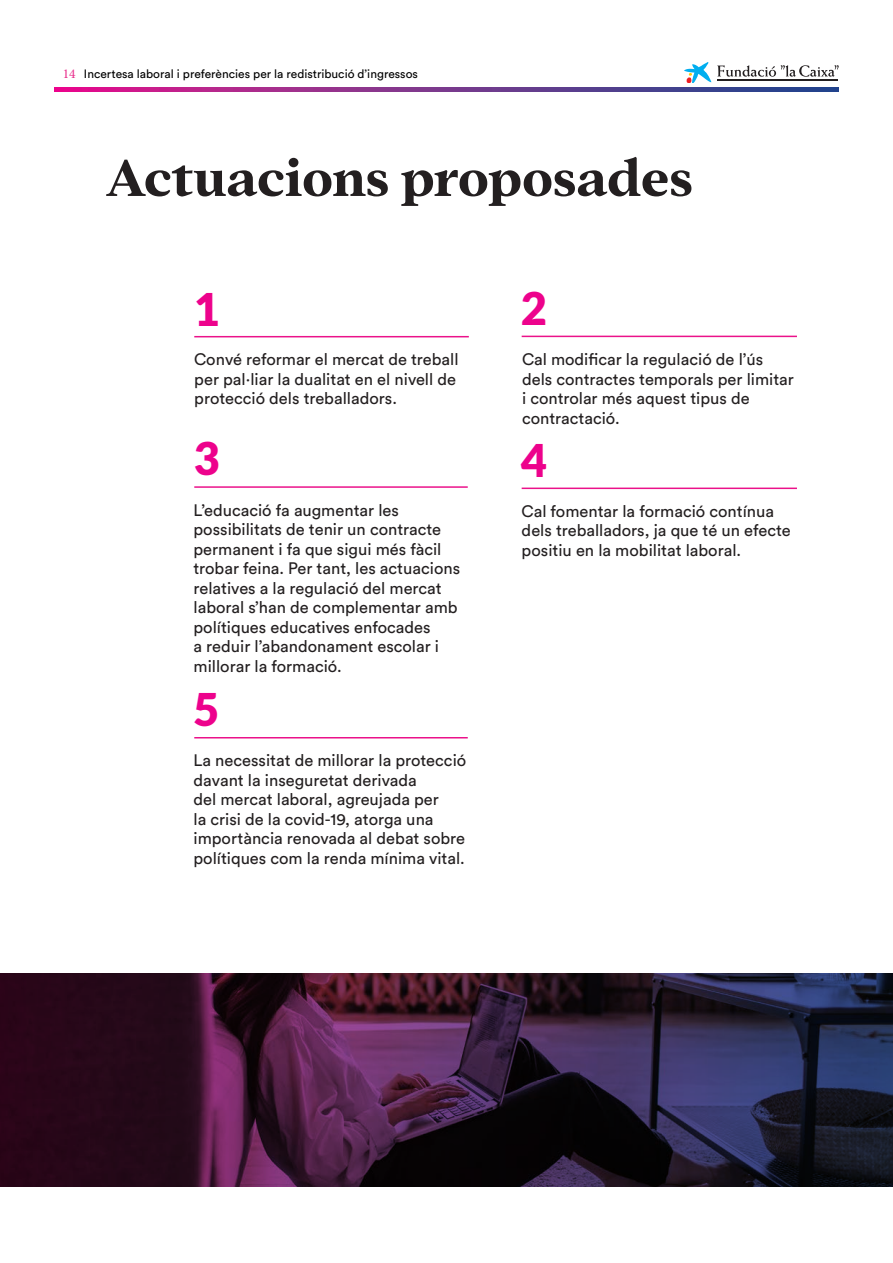
<style>
.page{position:relative;width:893px;height:1263px;background:#fff}
.page>*{position:absolute;margin:0;border:0;box-sizing:border-box;transform-origin:0 0}
.t1{font:700 57px "Addington CF";letter-spacing:-.01em;color:#231f20}
.Blue_text{font:900 45px "Lato";color:#ed028c}
.t2{font:16.5px/19.5px "Circular Std";color:#231f20}
.t3{font:12px "Circular Std";color:#000001}
.s1{font-family:"Minion Pro";font-size:13.5px;color:#e82a89}
</style>
<div class="page">
<svg style="left:684px;top:62px;width:27px;height:21px"></svg>
<hr style="left:718px;top:80px;width:120px;height:1px;background:#231f20">
<svg style="left:717px;top:65px;width:122px;height:12px"></svg>
<svg style="left:54px;top:87px;width:785px;height:5px;background:#7c338c"></svg>
<hr style="left:194px;top:336px;width:275px;height:1px;background:#eb128a">
<hr style="left:522px;top:336px;width:275px;height:1px;background:#eb128a">
<hr style="left:194px;top:486px;width:274px;height:2px;background:#eb128a">
<hr style="left:522px;top:488px;width:275px;height:1px;background:#eb128a">
<hr style="left:194px;top:737px;width:274px;height:1px;background:#eb128a">
<svg style="left:0;top:974px;width:893px;height:212px;background:#2f1932"></svg>
<p class="t3" style="left:63px;top:66px;width:357px"><span class="s1">14</span> Incertesa laboral i preferències per la redistribució d’ingressos</p>
<p class="t1" style="left:106px;top:144px;width:588px">Actuacions proposades</p>
<p class="Blue_text" style="left:194px;top:283px;width:28px">1</p>
<p class="t2" style="left:194px;top:349px;width:266px">Convé reformar el mercat de treball per pal·liar la dualitat en el nivell de protecció dels treballadors.</p>
<p class="Blue_text" style="left:194px;top:432px;width:28px">3</p>
<p class="t2" style="left:194px;top:500px;width:268px">L’educació fa augmentar les possibilitats de tenir un contracte permanent i fa que sigui més fàcil trobar feina. Per tant, les actuacions relatives a la regulació del mercat laboral s’han de complementar amb polítiques educatives enfocades<br>a reduir l’abandonament escolar i millorar la formació.</p>
<p class="Blue_text" style="left:194px;top:683px;width:28px">5</p>
<p class="t2" style="left:194px;top:751px;width:274px">La necessitat de millorar la protecció davant la inseguretat derivada<br>del mercat laboral, agreujada per<br>la crisi de la covid-19, atorga una importància renovada al debat sobre polítiques com la renda mínima vital.</p>
<p class="Blue_text" style="left:521px;top:283px;width:28px">2</p>
<p class="t2" style="left:522px;top:349px;width:273px">Cal modificar la regulació de l’ús dels contractes temporals per limitar i controlar més aquest tipus de contractació.</p>
<p class="Blue_text" style="left:521px;top:435px;width:28px">4</p>
<p class="t2" style="left:522px;top:501px;width:271px">Cal fomentar la formació contínua dels treballadors, ja que té un efecte positiu en la mobilitat laboral.</p>
</div>
